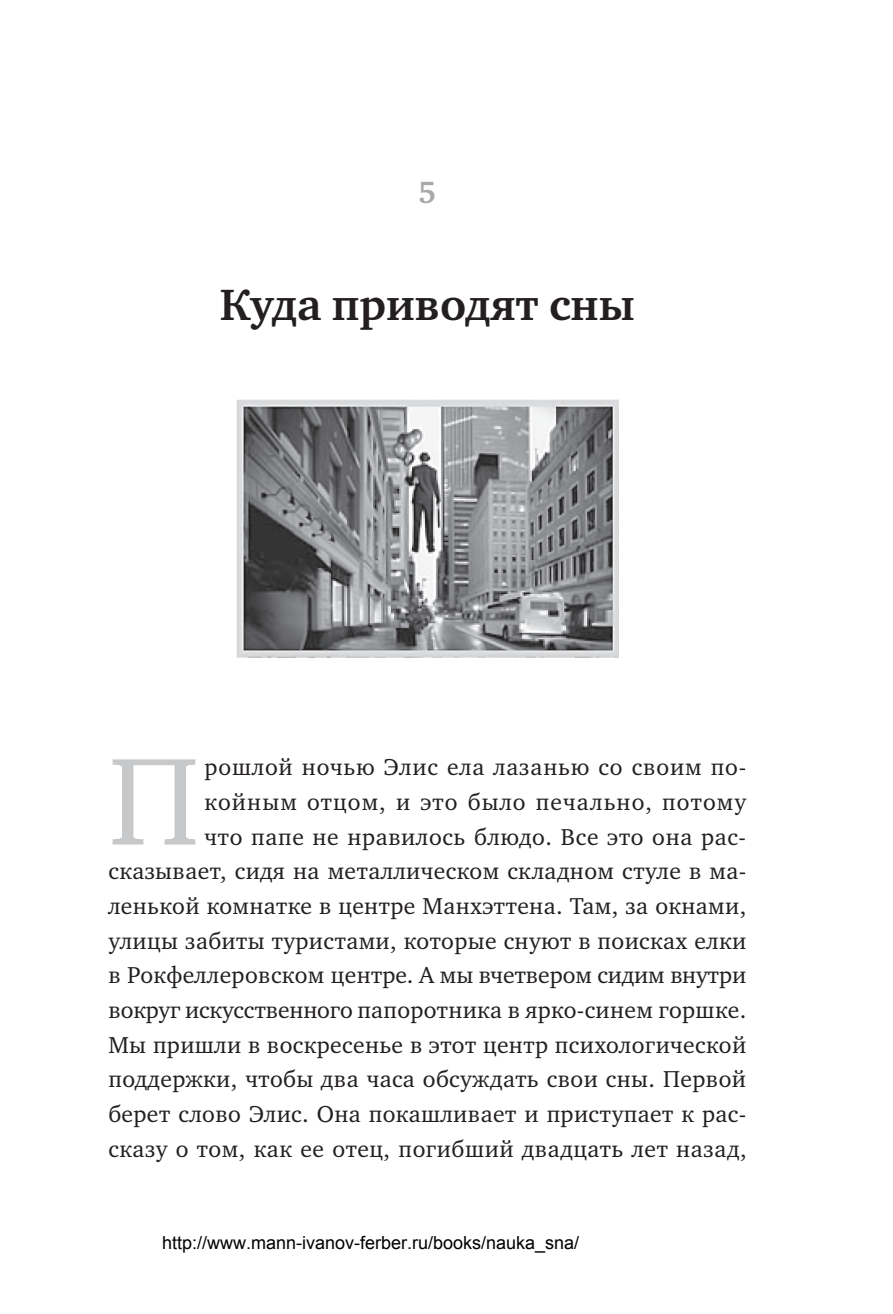
<style>
.page{position:relative;width:893px;height:1314px;background:#fff}
.page>*{position:absolute;margin:0;border:0;box-sizing:border-box;transform-origin:0 0}
.t1{font:126.9px "Charter C";color:#c7c8ca}
.t2{font:700 45px "Charter C";color:#231f20}
.t3{font:700 31.5px "Charter C";color:#a8a9ad}
.t4{font:23.62px/34.6px "Charter C";letter-spacing:.015em;color:#231f20;text-align:right}
.t5{font:18px "Arial";color:#000}
</style>
<div class="page">
<img style="left:236px;top:399px;width:382px;height:259px">
<h3 class="t3" style="left:418px;top:175px;width:20px">5</h3>
<h2 class="t2" style="left:220px;top:280px;width:416px">Куда приводят сны</h2>
<p class="t4" style="left:108px;top:750px;width:640px">рошлой ночью Элис ела лазанью со своим по&shy;койным отцом, и это было печально, потому<br>что папе не нравилось блюдо. Все это она рас&shy;сказывает, сидя на металлическом складном стуле в ма&shy;ленькой комнатке в центре Манхэттена. Там, за окнами, улицы забиты туристами, которые снуют в поисках елки в Рокфеллеровском центре. А мы вчетвером сидим внутри вокруг искусственного папоротника в ярко-синем горшке.<br>Мы пришли в воскресенье в этот центр психологической поддержки, чтобы два часа обсуждать свои сны. Первой берет слово Элис. Она покашливает и приступает к рас&shy;сказу о том, как ее отец, погибший двадцать лет назад,</p>
<h1 class="t1" style="left:108px;top:731px;width:93px">П</h1>
<p class="t5" style="left:162px;top:1230px;width:419px">http://www.mann-ivanov-ferber.ru/books/nauka_sna/</p>
</div>
